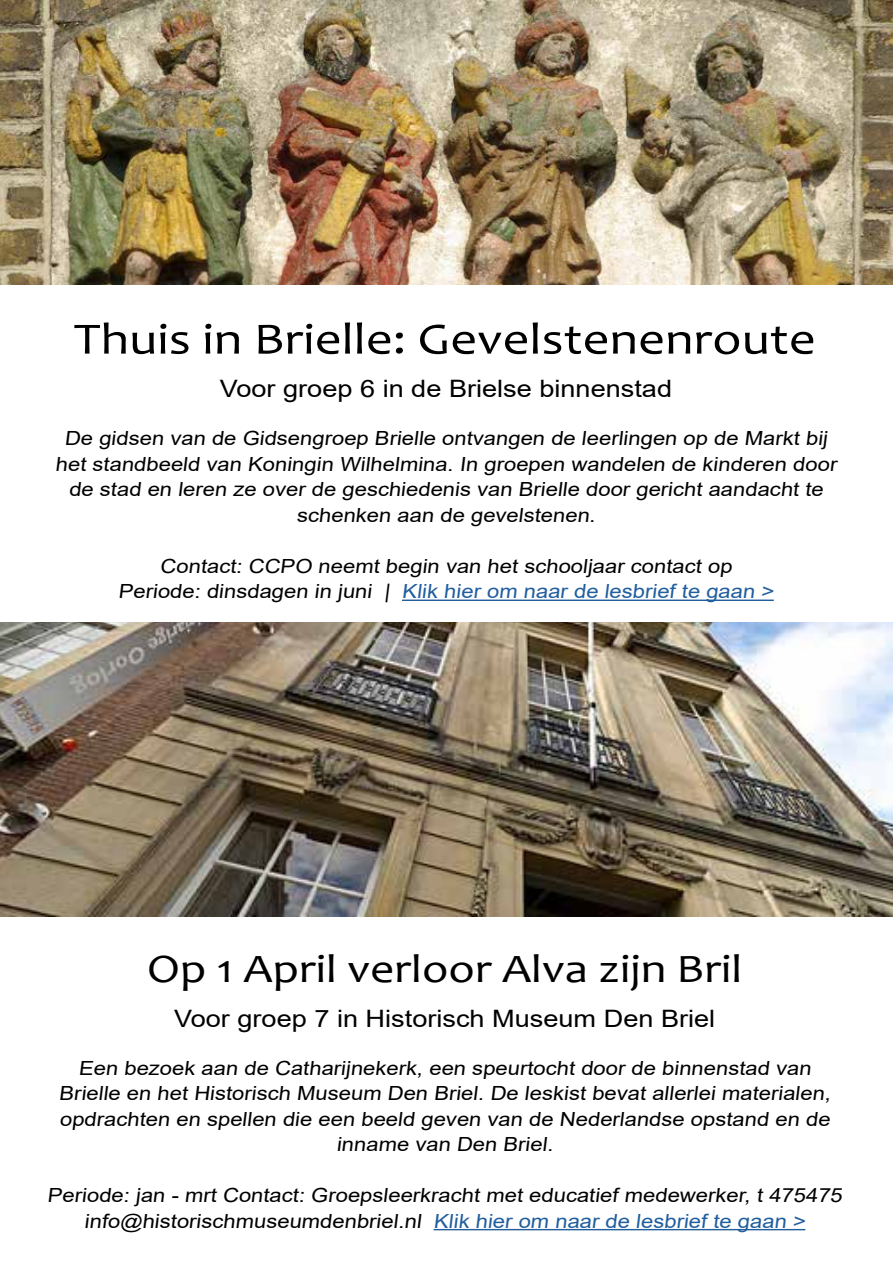
<style>
.page{position:relative;width:893px;height:1263px;background:#fff}
.page>*{position:absolute;margin:0;border:0;box-sizing:border-box;transform-origin:0 0}
.t1{font:45px "Candara";color:#000;scale:1.17 1}
.t2{font:40.5px "Candara";color:#000;scale:1.17 1}
.t3{font:24px "Arial";color:#000;scale:1.13 1}
.t4{font:19.5px/25.5px "Arial";color:#000;text-align:center;scale:1.13 1}
.s1{color:#215e9e}
</style>
<div class="page">
<hr style="left:402px;top:599px;width:372px;height:2px;background:#215e9e">
<img style="left:0;top:0;width:893px;height:285px">
<img style="left:0;top:623px;width:893px;height:294px">
<hr style="left:434px;top:1229px;width:371px;height:1px;background:#215e9e">
<h1 class="t1" style="left:74px;top:311px;width:636px">Thuis in Brielle: Gevelstenenroute</h1>
<p class="t3" style="left:220px;top:372px;width:402px">Voor groep 6 in de Brielse binnenstad</p>
<p class="t4" style="left:55px;top:425px;width:696px">De gidsen van de Gidsengroep Brielle ontvangen de leerlingen op de Markt bij het standbeeld van Koningin Wilhelmina. In groepen wandelen de kinderen door de stad en leren ze over de geschiedenis van Brielle door gericht aandacht te schenken aan de gevelstenen.</p>
<p class="t4" style="left:118px;top:553px;width:584px">Contact: CCPO neemt begin van het schooljaar contact op<br>Periode: dinsdagen in juni | <span class="s1">Klik hier om naar de lesbrief te gaan &gt;</span></p>
<h2 class="t2" style="left:147px;top:943px;width:510px">Op 1 April verloor Alva zijn Bril</h2>
<p class="t3" style="left:174px;top:1001px;width:480px">Voor groep 7 in Historisch Museum Den Briel</p>
<p class="t4" style="left:59px;top:1055px;width:687px">Een bezoek aan de Catharijnekerk, een speurtocht door de binnenstad van Brielle en het Historisch Museum Den Briel. De leskist bevat allerlei materialen, opdrachten en spellen die een beeld geven van de Nederlandse opstand en de inname van Den Briel.</p>
<p class="t4" style="left:47px;top:1182px;width:708px">Periode: jan - mrt Contact: Groepsleerkracht met educatief medewerker, t 475475 info@historischmuseumdenbriel.nl <span class="s1">Klik hier om naar de lesbrief te gaan &gt;</span></p>
</div>
